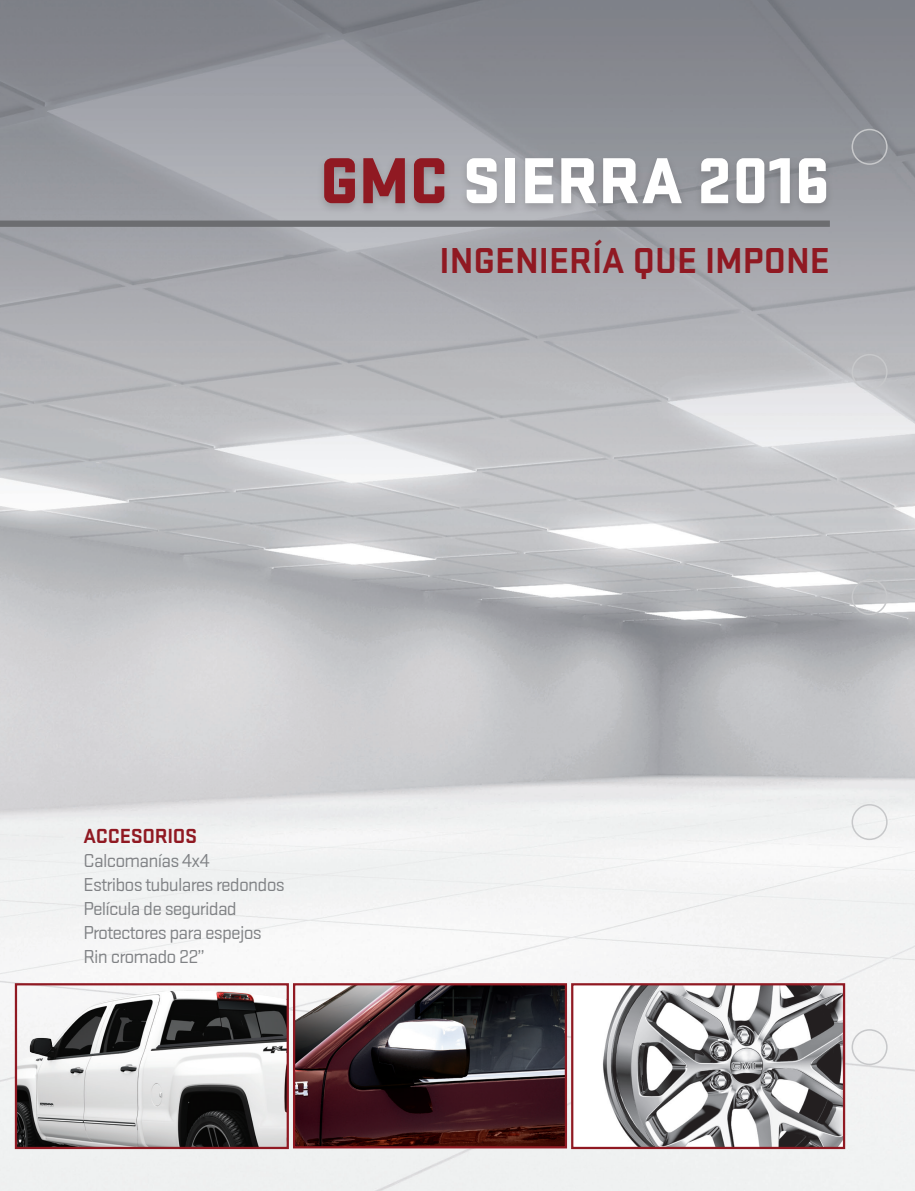
<style>
.page{position:relative;width:915px;height:1191px;background:#fff}
.page>*{position:absolute;margin:0;border:0;box-sizing:border-box;transform-origin:0 0}
.titulo_intro_GMC{font:900 67.5px "Stratum GMC";color:#fff}
.subtitulo_intro_GMC{font:700 37.5px "Stratum GMC";color:#901922}
.subtitulo_texto_intr{font:700 21.15px "Stratum GMC";letter-spacing:-.015em;color:#901922}
.texto_intro_GMC{font:19.5px "Stratum GMC";letter-spacing:-.04em;color:#808285}
.s1{color:#901922}
</style>
<div class="page">
<img style="left:0;top:0;width:914px;height:1191px">
<div style="left:0;top:220px;width:829px;height:7px;background:#6c6d70"></div>
<div style="left:316px;top:154px;width:517px;height:61px;background:#231f20;opacity:.21"></div>
<img style="left:296px;top:986px;width:268px;height:159px">
<div style="left:293px;top:983px;width:274px;height:165px;border:2px solid #901922"></div>
<img style="left:18px;top:990px;width:268px;height:156px">
<div style="left:15px;top:983px;width:274px;height:166px;border:2px solid #901922"></div>
<img style="left:574px;top:986px;width:267px;height:160px">
<div style="left:571px;top:983px;width:273px;height:166px;border:2px solid #901922"></div>
<div style="left:851px;top:129px;width:36px;height:36px;border:2px solid #c7c8ca;border-radius:50%"></div>
<div style="left:851px;top:354px;width:36px;height:36px;border:2px solid #c7c8ca;border-radius:50%"></div>
<div style="left:851px;top:579px;width:36px;height:36px;border:2px solid #c7c8ca;border-radius:50%"></div>
<div style="left:851px;top:804px;width:36px;height:36px;border:2px solid #c7c8ca;border-radius:50%"></div>
<div style="left:851px;top:1029px;width:36px;height:36px;border:2px solid #c7c8ca;border-radius:50%"></div>
<p class="titulo_intro_GMC" style="left:320px;top:131px;width:511px"><span class="s1">GMC</span> SIERRA 2016</p>
<p class="subtitulo_intro_GMC" style="left:439px;top:235px;width:391px">INGENIERÍA QUE IMPONE</p>
<p class="subtitulo_texto_intr" style="left:84px;top:821px;width:115px">ACCESORIOS</p>
<p class="texto_intro_GMC" style="left:84px;top:848px;width:127px">Calcomanías 4x4</p>
<p class="texto_intro_GMC" style="left:84px;top:872px;width:203px">Estribos tubulares redondos</p>
<p class="texto_intro_GMC" style="left:84px;top:896px;width:155px">Película de seguridad</p>
<p class="texto_intro_GMC" style="left:84px;top:920px;width:180px">Protectores para espejos</p>
<p class="texto_intro_GMC" style="left:84px;top:944px;width:123px">Rin cromado 22”</p>
</div>
